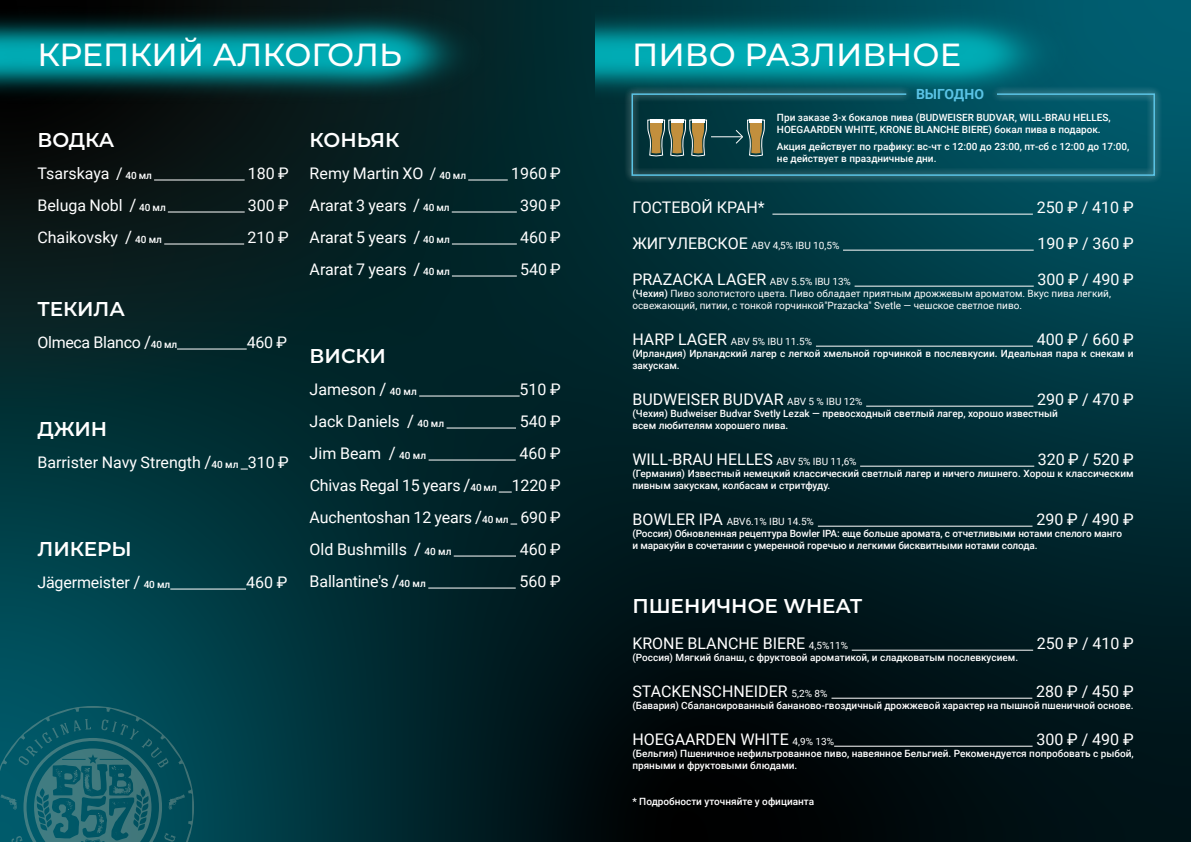
<style>
.page{position:relative;width:1191px;height:842px;background:#fff}
.page>*{position:absolute;margin:0;border:0;box-sizing:border-box;transform-origin:0 0}
.t1{font:500 32px "Montserrat";color:#fff}
.t2{font:600 20px "Montserrat";color:#fff}
.t3{font:16px/32px "Roboto";color:#fff;text-align:justify}
.t4{font:16px "Roboto";letter-spacing:-.02em;color:#fff}
.t5{font:700 14px "Roboto";color:#5ac3e5}
.t6{font:500 10px/12px "Roboto";color:#fff}
.t7{font:10px/12px "Roboto";color:#fff}
.s1{font-weight:500;font-size:10px}
.s2{font-size:17px}
.s3{font-size:16px}
.s4{font-size:10px}
.s5{font-weight:500}
</style>
<div class="page">
<img style="left:0;top:0;width:1191px;height:842px">
<hr style="left:772px;top:214px;width:261px;height:1px;background:#fff">
<hr style="left:843px;top:250px;width:190px;height:1px;background:#fff">
<hr style="left:854px;top:286px;width:179px;height:1px;background:#fff">
<hr style="left:816px;top:346px;width:217px;height:1px;background:#fff">
<hr style="left:866px;top:406px;width:167px;height:1px;background:#fff">
<hr style="left:860px;top:466px;width:174px;height:1px;background:#fff">
<hr style="left:818px;top:526px;width:214px;height:1px;background:#fff">
<hr style="left:851px;top:650px;width:182px;height:1px;background:#fff">
<hr style="left:831px;top:698px;width:201px;height:1px;background:#fff">
<hr style="left:834px;top:746px;width:198px;height:1px;background:#fff">
<img style="left:595px;top:0;width:517px;height:115px">
<svg style="left:0;top:706px;width:194px;height:136px;background:#115c68"></svg>
<img style="left:60px;top:773px;width:56px;height:17px">
<img style="left:0;top:0;width:516px;height:115px">
<hr style="left:154px;top:180px;width:91px;height:1px;background:#fff">
<hr style="left:168px;top:212px;width:77px;height:1px;background:#fff">
<hr style="left:164px;top:244px;width:80px;height:1px;background:#fff">
<hr style="left:177px;top:349px;width:70px;height:1px;background:#fff">
<hr style="left:170px;top:589px;width:76px;height:1px;background:#fff">
<hr style="left:468px;top:180px;width:40px;height:1px;background:#fff">
<hr style="left:452px;top:212px;width:65px;height:1px;background:#fff">
<hr style="left:452px;top:244px;width:65px;height:1px;background:#fff">
<hr style="left:452px;top:276px;width:65px;height:1px;background:#fff">
<hr style="left:419px;top:396px;width:100px;height:1px;background:#fff">
<hr style="left:446px;top:428px;width:70px;height:1px;background:#fff">
<hr style="left:428px;top:460px;width:88px;height:1px;background:#fff">
<svg style="left:499px;top:492px;width:13px;height:1px"></svg>
<hr style="left:454px;top:556px;width:62px;height:1px;background:#fff">
<hr style="left:428px;top:588px;width:88px;height:1px;background:#fff">
<div style="left:624px;top:86px;width:538px;height:97px;background:#fff;opacity:.89"></div>
<svg style="left:631px;top:93px;width:524px;height:84px;background:#08505d"></svg>
<hr style="left:711px;top:136px;width:32px;height:1px;background:#fff">
<svg style="left:647px;top:119px;width:60px;height:48px;background:#5f6b54"></svg>
<hr style="left:692px;top:119px;width:12px;height:4px;background:#fff">
<svg style="left:734px;top:119px;width:31px;height:48px"></svg>
<hr style="left:750px;top:119px;width:12px;height:4px;background:#fff">
<h1 class="t1" style="left:37px;top:33px;width:366px">КРЕПКИЙ АЛКОГОЛЬ</h1>
<h1 class="t1" style="left:632px;top:33px;width:330px">ПИВО РАЗЛИВНОЕ</h1>
<h2 class="t2" style="left:37px;top:126px;width:79px">ВОДКА</h2>
<h3 class="t3" style="left:37px;top:157px;width:116px">Tsarskaya / <span class="s1">40 мл</span></h3>
<h3 class="t3" style="left:248px;top:157px;width:42px">180 ₽</h3>
<h3 class="t3" style="left:37px;top:189px;width:130px">Beluga Nobl <span class="s2">/</span> <span class="s1">40 мл</span></h3>
<h3 class="t3" style="left:248px;top:189px;width:42px">300 ₽</h3>
<h3 class="t3" style="left:37px;top:221px;width:126px">Chaikovsky <span class="s2">/</span> <span class="s1">40 мл</span></h3>
<h3 class="t3" style="left:248px;top:221px;width:43px">210 ₽</h3>
<h2 class="t2" style="left:37px;top:295px;width:89px">ТЕКИЛА</h2>
<h3 class="t4" style="left:37px;top:331px;width:141px">Olmeca Blanco <span class="s2">/</span><span class="s1">40 мл</span></h3>
<h3 class="t3" style="left:247px;top:326px;width:42px">460 ₽</h3>
<h2 class="t2" style="left:37px;top:415px;width:71px">ДЖИН</h2>
<h3 class="t3" style="left:37px;top:446px;width:253px">Barrister Navy Strength <span class="s2">/</span><span class="s1">40 мл</span> 310 ₽</h3>
<h2 class="t2" style="left:37px;top:535px;width:96px">ЛИКЕРЫ</h2>
<h3 class="t3" style="left:37px;top:566px;width:134px">Jägermeister <span class="s2">/</span> <span class="s1">40 мл</span></h3>
<h3 class="t3" style="left:246px;top:566px;width:43px">460 ₽</h3>
<h2 class="t2" style="left:310px;top:126px;width:91px">КОНЬЯК</h2>
<h3 class="t3" style="left:310px;top:157px;width:158px">Remy Martin XO / <span class="s1">40 мл</span></h3>
<h3 class="t3" style="left:511px;top:157px;width:51px">1960 ₽</h3>
<h3 class="t3" style="left:310px;top:189px;width:142px">Ararat 3 years <span class="s2">/</span> <span class="s1">40 мл</span></h3>
<h3 class="t3" style="left:520px;top:189px;width:42px">390 ₽</h3>
<h3 class="t3" style="left:310px;top:221px;width:142px">Ararat 5 years <span class="s2">/</span> <span class="s1">40 мл</span></h3>
<h3 class="t3" style="left:520px;top:221px;width:42px">460 ₽</h3>
<h3 class="t3" style="left:310px;top:253px;width:142px">Ararat 7 years <span class="s2">/</span> <span class="s1">40 мл</span></h3>
<h3 class="t3" style="left:520px;top:253px;width:42px">540 ₽</h3>
<h2 class="t2" style="left:310px;top:342px;width:78px">ВИСКИ</h2>
<h3 class="t3" style="left:310px;top:373px;width:109px">Jameson <span class="s2">/</span> <span class="s1">40 мл</span></h3>
<h3 class="t3" style="left:519px;top:373px;width:43px">510 ₽</h3>
<h3 class="t3" style="left:310px;top:405px;width:136px">Jack Daniels <span class="s2">/</span> <span class="s1">40 мл</span></h3>
<h3 class="t3" style="left:519px;top:405px;width:43px">540 ₽</h3>
<h3 class="t3" style="left:310px;top:437px;width:118px">Jim Beam <span class="s2">/</span> <span class="s1">40 мл</span></h3>
<h3 class="t3" style="left:310px;top:437px;width:253px;text-indent:210px">460 ₽ Chivas Regal 15 years <span class="s2">/</span><span class="s1">40 мл</span> 1220 ₽ Auchentoshan 12 years <span class="s2">/</span><span class="s1">40 мл</span> 690 ₽ Old Bushmills <span class="s2">/</span> <span class="s1">40 мл</span></h3>
<h3 class="t3" style="left:519px;top:533px;width:43px">460 ₽</h3>
<h3 class="t3" style="left:310px;top:565px;width:118px">Ballantine's <span class="s2">/</span><span class="s1">40 мл</span></h3>
<h3 class="t3" style="left:519px;top:565px;width:43px">560 ₽</h3>
<h3 class="t5" style="left:916px;top:84px;width:69px">ВЫГОДНО</h3>
<p class="t6" style="left:777px;top:111px;width:335px">При заказе 3-х бокалов пива (BUDWEISER BUDVAR, WILL-BRAU HELLES,<br>HOEGAARDEN WHITE, KRONE BLANCHE BIERE) бокал пива в подарок.</p>
<p class="t6" style="left:777px;top:140px;width:354px">Акция действует по графику: вс-чт с 12:00 до 23:00, пт-сб с 12:00 до 17:00, не действует в праздничные дни.</p>
<h3 class="t3" style="left:632px;top:191px;width:134px">ГОСТЕВОЙ КРАН*</h3>
<h3 class="t3" style="left:1036px;top:191px;width:98px">250 ₽ / 410 ₽</h3>
<p class="t7" style="left:632px;top:239px;width:208px"><span class="s3">ЖИГУЛЕВСКОЕ</span> ABV 4,5% IBU 10,5%</p>
<h3 class="t3" style="left:1037px;top:227px;width:98px">190 ₽ / 360 ₽</h3>
<h3 class="t3" style="left:632px;top:263px;width:220px">PRAZACKA LAGER <span class="s4">ABV 5.5% IBU 13%</span></h3>
<h3 class="t3" style="left:1037px;top:263px;width:98px">300 ₽ / 490 ₽</h3>
<p class="t7" style="left:632px;top:287px;width:480px"><span class="s5">(Чехия)</span> Пиво золотистого цвета. Пиво обладает приятным дрожжевым ароматом. Вкус пива легкий, освежающий, питии, с тонкой горчинкой"Prazacka" Svetle — чешское светлое пиво.</p>
<p class="t7" style="left:632px;top:335px;width:181px"><span class="s3">HARP LAGER</span> ABV 5% IBU 11.5%</p>
<h3 class="t3" style="left:1036px;top:323px;width:98px">400 ₽ / 660 ₽</h3>
<p class="t6" style="left:632px;top:347px;width:503px">(Ирландия) Ирландский лагер с легкой хмельной горчинкой в послевкусии. Идеальная пара к снекам и закускам.</p>
<h3 class="t3" style="left:632px;top:383px;width:231px">BUDWEISER BUDVAR <span class="s4">ABV 5 % IBU 12%</span></h3>
<h3 class="t3" style="left:1037px;top:383px;width:98px">290 ₽ / 470 ₽</h3>
<p class="t6" style="left:632px;top:407px;width:427px">(Чехия) Budweiser Budvar Svetly Lezak — превосходный светлый лагер, хорошо известный всем любителям хорошего пива.</p>
<h3 class="t3" style="left:632px;top:443px;width:226px">WILL-BRAU HELLES <span class="s4">ABV 5% IBU 11,6%</span></h3>
<h3 class="t3" style="left:1037px;top:443px;width:97px">320 ₽ / 520 ₽</h3>
<p class="t6" style="left:632px;top:467px;width:503px">(Германия) Известный немецкий классический светлый лагер и ничего лишнего. Хорош к классическим пивным закускам, колбасам и стритфуду.</p>
<p class="t7" style="left:632px;top:515px;width:183px"><span class="s3">BOWLER IPA</span> ABV6.1% IBU 14.5%</p>
<h3 class="t3" style="left:1036px;top:503px;width:99px">290 ₽ / 490 ₽</h3>
<p class="t6" style="left:632px;top:527px;width:491px">(Россия) Обновленная рецептура Bowler IPA: еще больше аромата, с отчетливыми нотами спелого манго и маракуйи в сочетании с умеренной горечью и легкими бисквитными нотами солода.</p>
<h2 class="t2" style="left:632px;top:592px;width:231px">ПШЕНИЧНОЕ WHEAT</h2>
<h3 class="t3" style="left:632px;top:627px;width:217px">KRONE BLANCHE BIERE <span class="s4">4,5%11%</span></h3>
<h3 class="t3" style="left:1037px;top:627px;width:98px">250 ₽ / 410 ₽</h3>
<p class="t6" style="left:632px;top:651px;width:387px">(Россия) Мягкий бланш, с фруктовой ароматикой, и сладковатым послевкусием.</p>
<h3 class="t3" style="left:632px;top:675px;width:197px">STACKENSCHNEIDER <span class="s4">5,2% 8%</span></h3>
<h3 class="t3" style="left:1036px;top:675px;width:99px">280 ₽ / 450 ₽</h3>
<p class="t6" style="left:632px;top:699px;width:503px">(Бавария) Сбалансированный бананово-гвоздичный дрожжевой характер на пышной пшеничной основе.</p>
<h3 class="t3" style="left:632px;top:723px;width:203px">HOEGAARDEN WHITE <span class="s4">4,9% 13%</span></h3>
<h3 class="t3" style="left:1036px;top:723px;width:99px">300 ₽ / 490 ₽</h3>
<p class="t6" style="left:632px;top:747px;width:503px">(Бельгия) Пшеничное нефильтрованное пиво, навеянное Бельгией. Рекомендуется попробовать с рыбой, пряными и фруктовыми блюдами.</p>
<p class="t6" style="left:632px;top:795px;width:183px">* Подробности уточняйте у официанта</p>
</div>
